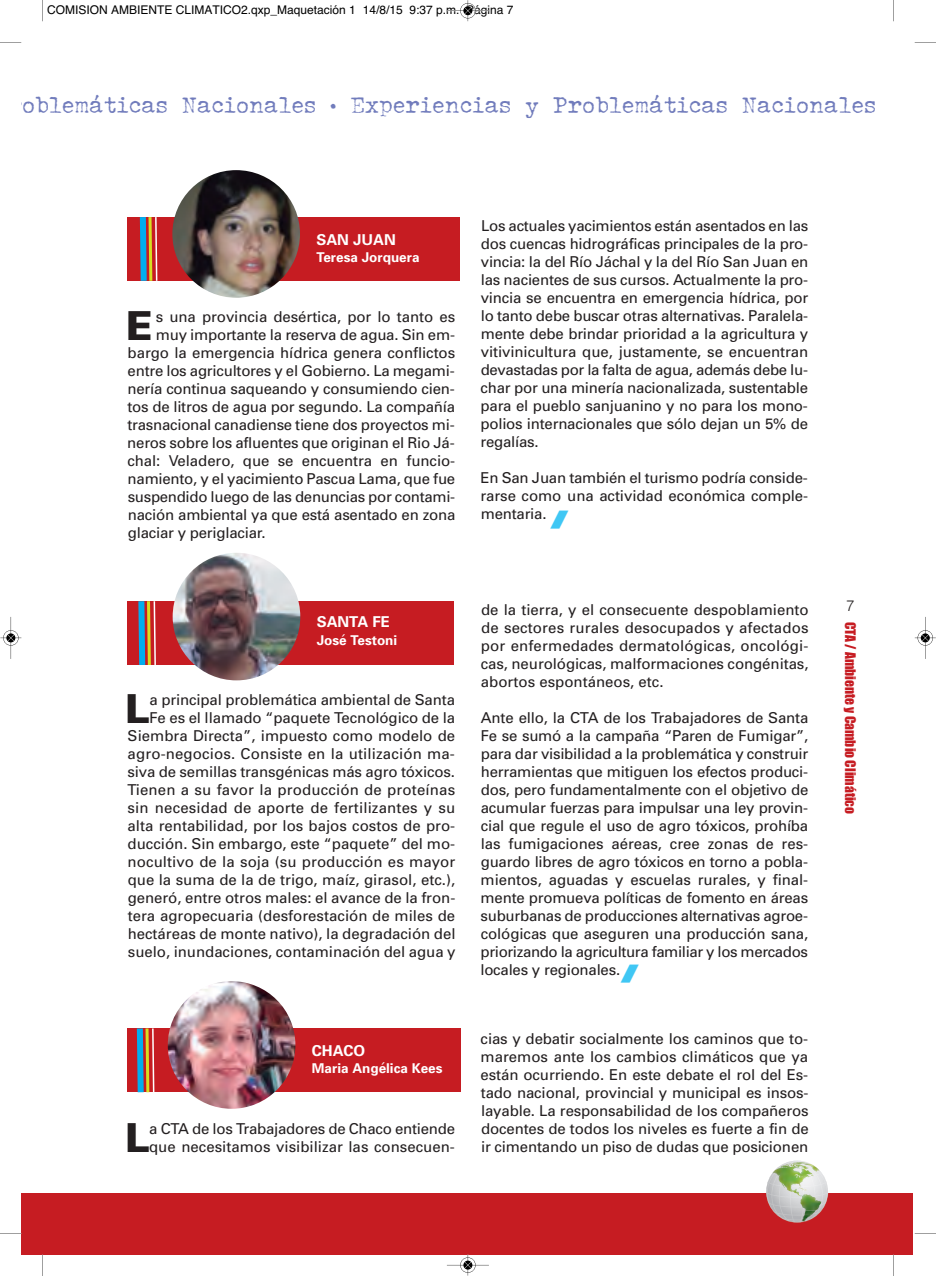
<style>
.page{position:relative;width:936px;height:1276px;background:#fff}
.page>*{position:absolute;margin:0;border:0;box-sizing:border-box;transform-origin:0 0}
.t1{font:900 39.9px "Univers";color:#231f20}
.t2{font:21px "John Doe";letter-spacing:.075em;color:#717cbc}
.t3{font:15px/18px "Univers";letter-spacing:-.005em;color:#231f20;text-align:justify}
.t4{font:700 15px "Univers";color:#fff}
.t5{font:300 15px "Helvetica";color:#231f20}
.t6{font:700 13.5px "Univers";color:#fff}
.t7{font:13.5px "Impact";color:#c61c22}
.t8{font:12px "Helvetica";color:#000}
.s1{font-family:"Menlo";font-weight:400}
</style>
<div class="page">
<div style="left:21px;top:1193px;width:22px;height:61px;background:#c61c22"></div>
<div style="left:40px;top:1193px;width:872px;height:61px;background:#c61c22"></div>
<svg style="left:766px;top:1160px;width:62px;height:62px"></svg>
<div style="left:128px;top:217px;width:332px;height:64px;background:#c61c22"></div>
<img style="left:172px;top:170px;width:128px;height:128px;border-radius:64px">
<div style="left:128px;top:601px;width:325px;height:64px;background:#c61c22"></div>
<img style="left:173px;top:553px;width:127px;height:127px;border-radius:64px">
<div style="left:128px;top:1028px;width:333px;height:64px;background:#c61c22"></div>
<img style="left:168px;top:981px;width:127px;height:127px;border-radius:64px">
<svg style="left:140px;top:217px;width:17px;height:64px"></svg>
<svg style="left:138px;top:601px;width:18px;height:64px"></svg>
<svg style="left:137px;top:1028px;width:17px;height:64px"></svg>
<svg style="left:42px;top:0;width:1px;height:21px"></svg>
<svg style="left:0;top:42px;width:21px;height:1px"></svg>
<svg style="left:893px;top:0;width:1px;height:21px"></svg>
<svg style="left:914px;top:42px;width:21px;height:1px"></svg>
<svg style="left:42px;top:1254px;width:1px;height:22px"></svg>
<svg style="left:0;top:1233px;width:21px;height:1px"></svg>
<svg style="left:892px;top:1254px;width:2px;height:22px"></svg>
<svg style="left:914px;top:1233px;width:21px;height:1px"></svg>
<hr style="left:447px;top:11px;width:42px;height:1px;background:#000">
<svg style="left:460px;top:0;width:16px;height:21px"></svg>
<hr style="left:447px;top:1265px;width:42px;height:1px;background:#000">
<svg style="left:460px;top:1254px;width:16px;height:21px"></svg>
<hr style="left:11px;top:617px;width:1px;height:42px;background:#000">
<svg style="left:0;top:630px;width:21px;height:16px"></svg>
<hr style="left:925px;top:617px;width:1px;height:42px;background:#000">
<svg style="left:914px;top:630px;width:21px;height:16px"></svg>
<p class="t8" style="left:47px;top:2px;width:468px">COMISION AMBIENTE CLIMATICO2.qxp_Maquetación 1 14/8/15 9:37 p.m. Página 7</p>
<h2 class="t2" style="left:9px;top:93px;width:868px">roblemáticas Nacionales • Experiencias y Problemáticas Nacionales</h2>
<p class="t4" style="left:316px;top:234px;width:81px">SAN JUAN</p>
<p class="t6" style="left:316px;top:252px;width:105px">Teresa Jorquera</p>
<h1 class="t1" style="left:126px;top:311px;width:28px">E</h1>
<p class="t3" style="left:156px;top:309px;width:301px">s una provincia desértica, por lo tanto es</p>
<p class="t3" style="left:156px;top:327px;width:301px">muy importante la reserva de agua. Sin em-</p>
<p class="t3" style="left:128px;top:345px;width:329px">bargo la emergencia hídrica genera conflictos</p>
<p class="t3" style="left:128px;top:363px;width:328px">entre los agricultores y el Gobierno. La megami-</p>
<p class="t3" style="left:127px;top:381px;width:329px">nería continua saqueando y consumiendo cien-</p>
<p class="t3" style="left:127px;top:399px;width:329px">tos de litros de agua por segundo. La compañía</p>
<p class="t3" style="left:127px;top:417px;width:328px">trasnacional canadiense tiene dos proyectos mi-</p>
<p class="t3" style="left:127px;top:435px;width:329px">neros sobre los afluentes que originan el Rio Já-</p>
<p class="t3" style="left:127px;top:453px;width:329px">chal: Veladero, que se encuentra en funcio-</p>
<p class="t3" style="left:128px;top:471px;width:329px">namiento, y el yacimiento Pascua Lama, que fue</p>
<p class="t3" style="left:128px;top:489px;width:329px">suspendido luego de las denuncias por contami-</p>
<p class="t3" style="left:128px;top:507px;width:329px">nación ambiental ya que está asentado en zona</p>
<p class="t3" style="left:128px;top:525px;width:139px">glaciar y periglaciar.</p>
<p class="t4" style="left:317px;top:616px;width:75px">SANTA FE</p>
<p class="t6" style="left:317px;top:635px;width:82px">Jose<span class="s1">́</span> Testoni</p>
<p class="t3" style="left:127px;top:692px;width:330px;text-align:right">a principal problemática ambiental de Santa<br>Fe es el llamado “paquete Tecnológico de la Siembra Directa”, impuesto como modelo de agro-negocios. Consiste en la utilización ma&shy;siva de semillas transgénicas más agro tóxicos.<br>Tienen a su favor la producción de proteínas sin necesidad de aporte de fertilizantes y su alta rentabilidad, por los bajos costos de pro&shy;ducción. Sin embargo, este “paquete” del mo&shy;nocultivo de la soja (su producción es mayor que la suma de la de trigo, maíz, girasol, etc.), generó, entre otros males: el avance de la fron&shy;tera agropecuaria (desforestación de miles de hectáreas de monte nativo), la degradación del suelo, inundaciones, contaminación del agua y</p>
<h1 class="t1" style="left:125px;top:694px;width:26px">L</h1>
<p class="t4" style="left:312px;top:1045px;width:55px">CHACO</p>
<p class="t6" style="left:312px;top:1063px;width:132px">Maria Ange<span class="s1">́</span>lica Kees</p>
<h1 class="t1" style="left:125px;top:1123px;width:26px">L</h1>
<p class="t3" style="left:149px;top:1121px;width:307px">a CTA de los Trabajadores de Chaco entiende que necesitamos visibilizar las consecuen-</p>
<p class="t3" style="left:480px;top:218px;width:329px">Los actuales yacimientos están asentados en las dos cuencas hidrográficas principales de la pro&shy;vincia: la del Río Jáchal y la del Río San Juan en las nacientes de sus cursos. Actualmente la pro&shy;vincia se encuentra en emergencia hídrica, por lo tanto debe buscar otras alternativas. Paralela&shy;mente debe brindar prioridad a la agricultura y vitivinicultura que, justamente, se encuentran devastadas por la falta de agua, además debe lu&shy;char por una minería nacionalizada, sustentable para el pueblo sanjuanino y no para los mono&shy;polios internacionales que sólo dejan un 5% de regalías.</p>
<p class="t3" style="left:480px;top:470px;width:329px">En San Juan también el turismo podría conside&shy;rarse como una actividad económica comple&shy;mentaria.</p>
<p class="t3" style="left:480px;top:602px;width:329px">de la tierra, y el consecuente despoblamiento de sectores rurales desocupados y afectados por enfermedades dermatológicas, oncológi&shy;cas, neurológicas, malformaciones congénitas, abortos espontáneos, etc.</p>
<p class="t3" style="left:480px;top:710px;width:329px">Ante ello, la CTA de los Trabajadores de Santa Fe se sumó a la campaña “Paren de Fumigar”, para dar visibilidad a la problemática y construir herramientas que mitiguen los efectos produci&shy;dos, pero fundamentalmente con el objetivo de acumular fuerzas para impulsar una ley provin&shy;cial que regule el uso de agro tóxicos, prohíba las fumigaciones aéreas, cree zonas de res&shy;guardo libres de agro tóxicos en torno a pobla&shy;mientos, aguadas y escuelas rurales, y final&shy;mente promueva políticas de fomento en áreas suburbanas de producciones alternativas agroe&shy;cológicas que aseguren una producción sana, priorizando la agricultura familiar y los mercados locales y regionales.</p>
<p class="t3" style="left:480px;top:1030px;width:329px">cias y debatir socialmente los caminos que to&shy;maremos ante los cambios climáticos que ya están ocurriendo. En este debate el rol del Es&shy;tado nacional, provincial y municipal es insos&shy;layable. La responsabilidad de los compañeros docentes de todos los niveles es fuerte a fin de ir cimentando un piso de dudas que posicionen</p>
<p class="t5" style="left:846px;top:596px;width:10px">7</p>
<p class="t7" style="left:857px;top:622px;width:194px;rotate:90deg">CTA / Ambiente y Cambio Climático</p>
</div>
